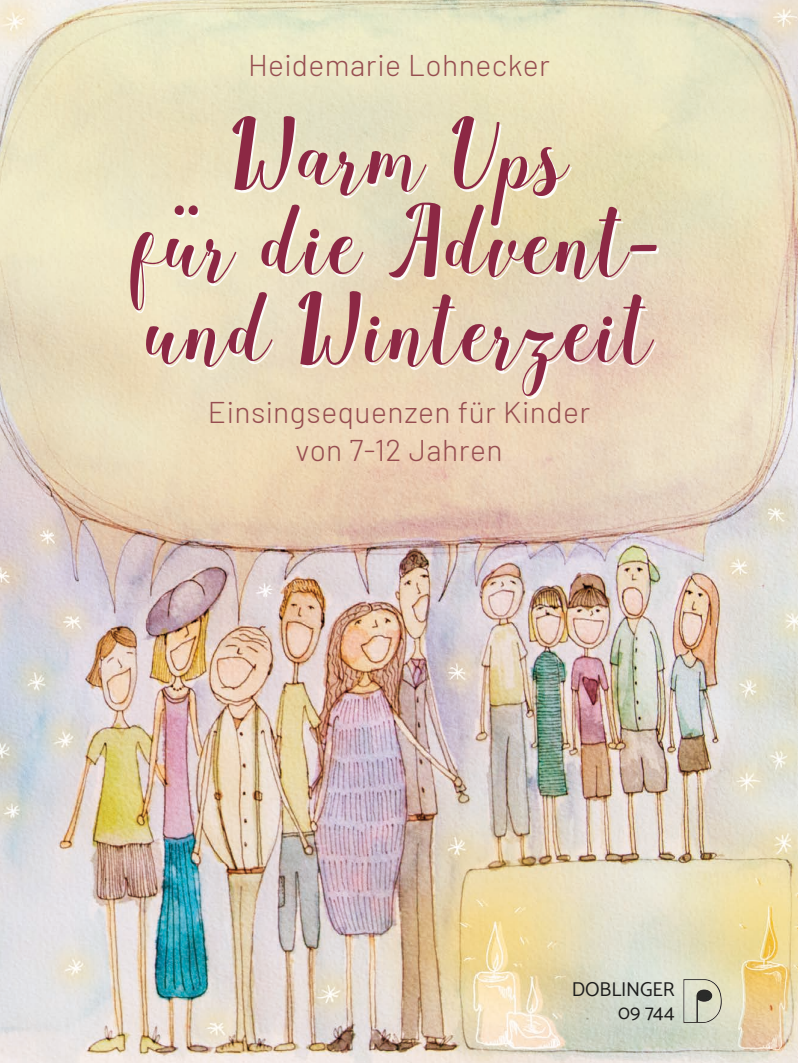
<style>
.page{position:relative;width:798px;height:1063px;background:#fff}
.page>*{position:absolute;margin:0;border:0;box-sizing:border-box;transform-origin:0 0}
.t1{font:87.5px/87.5px "molyna";letter-spacing:.025em;color:#8c2844;text-align:center}
.t2{font:300 30px/37.5px "Barlow";letter-spacing:.015em;color:#964d50;text-align:center}
.t3{font:20px "Catamaran";letter-spacing:-.005em;color:#1c1c1b}
</style>
<div class="page">
<img style="left:0;top:0;width:797px;height:1063px">
<div style="left:132px;top:119px;width:526px;height:280px;background:#fff;opacity:.9"></div>
<img style="left:676px;top:973px;width:50px;height:56px">
<p class="t2" style="left:248px;top:46px;width:303px">Heidemarie Lohnecker</p>
<p class="t1" style="left:133px;top:116px;width:534px">Warm Ups<br>für die Advent&shy;und Winterzeit</p>
<p class="t2" style="left:208px;top:393px;width:383px">Einsingsequenzen für Kinder von 7-12 Jahren</p>
<p class="t3" style="left:571px;top:977px;width:104px">DOBLINGER</p>
<p class="t3" style="left:618px;top:1000px;width:58px">09 744</p>
</div>
